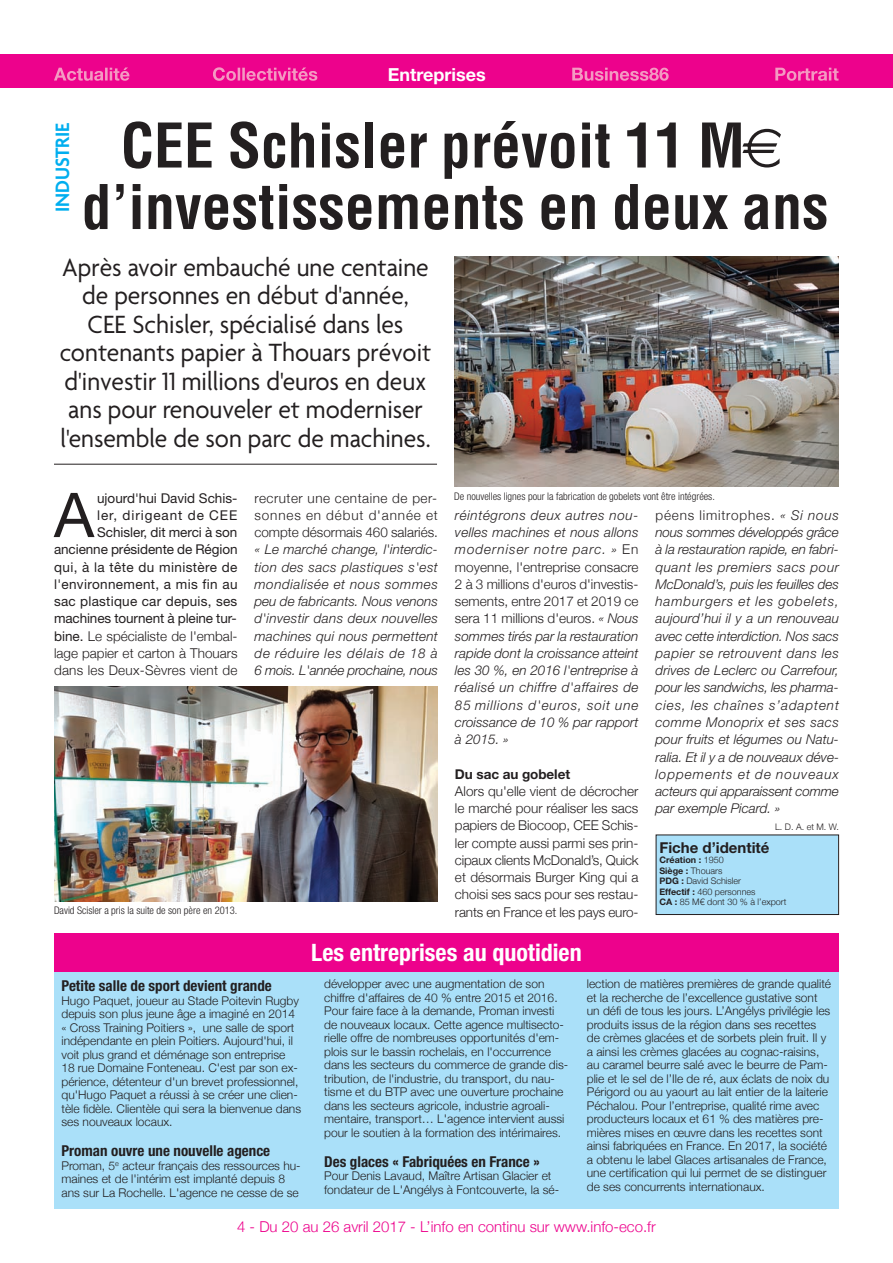
<style>
.page{position:relative;width:893px;height:1263px;background:#fff}
.page>*{position:absolute;margin:0;border:0;box-sizing:border-box;transform-origin:0 0}
.t1{font:61.8px "Helvetica Neue";color:#231f20}
.t2{font:700 condensed 60px/61.5px "Helvetica";color:#231f20}
.t3{font:27px/28.5px "Agenda";color:#231f20;text-align:center;scale:.95 1}
.t4{font:700 condensed 24px "Helvetica Neue";color:#fff}
.t5{font:600 21px "Agenda";color:#00aeef;scale:.95 1}
.t6{font:700 18px "Helvetica Neue";color:#fff}
.t7{font:700 condensed 15px "Helvetica Neue";color:#231f20}
.t8{font:300 15px "Helvetica Neue";color:#ed028c}
.t9{font:700 15px "Helvetica Neue";color:#231f20}
.t10{font:italic 300 13.5px/17.2px "Helvetica Neue";color:#231f20;text-align:justify}
.t11{font:300 13.5px/17.2px "Helvetica Neue";color:#231f20;text-align:justify}
.t12{font:13.5px/17.2px "Helvetica Neue";color:#231f20;text-align:right}
.t13{font:700 13.5px "Helvetica Neue";letter-spacing:-.005em;color:#231f20}
.t14{font:300 12px/13.5px "Helvetica Neue";color:#231f20}
.t15{font:300 condensed 10.5px "Helvetica Neue";color:#231f20}
.t16{font:300 9px/10.5px "Helvetica Neue";color:#231f20}
.s1{font-weight:300}
.s2{font-style:normal}
.s3{font-weight:700}
</style>
<div class="page">
<div style="left:0;top:55px;width:893px;height:33px;background:#ed028c"></div>
<svg style="left:54px;top:68px;width:75px;height:13px"></svg>
<svg style="left:213px;top:67px;width:85px;height:14px"></svg>
<svg style="left:309px;top:71px;width:8px;height:10px"></svg>
<svg style="left:572px;top:68px;width:66px;height:13px"></svg>
<svg style="left:775px;top:68px;width:52px;height:13px"></svg>
<img style="left:454px;top:256px;width:385px;height:230px">
<div style="left:54px;top:969px;width:785px;height:240px;background:#aae0f9"></div>
<img style="left:54px;top:686px;width:383px;height:215px">
<div style="left:656px;top:835px;width:182px;height:79px;background:#aae0f9"></div>
<div style="left:656px;top:834px;width:183px;height:81px;border:1px solid #231f20"></div>
<hr style="left:54px;top:464px;width:383px;height:1px;background:#231f20">
<div style="left:54px;top:934px;width:785px;height:38px;background:#ed028c"></div>
<h3 class="t5" style="left:49px;top:212px;width:96px;rotate:-90deg">INDUSTRIE</h3>
<h3 class="t6" style="left:388px;top:63px;width:99px">Entreprises</h3>
<h2 class="t2" style="left:82px;top:116px;width:749px;text-indent:39px">CEE Schisler prévoit 11 M d’investissements en deux ans</h2>
<p class="t3" style="left:60px;top:252px;width:393px">Après avoir embauché une centaine de personnes en début d'année, CEE Schisler, spécialisé dans les contenants papier à Thouars prévoit d'investir 11 millions d'euros en deux ans pour renouveler et moderniser l'ensemble de son parc de machines.</p>
<p class="t12" style="left:54px;top:489px;width:185px">ujourd'hui David Schis-<br>ler, dirigeant de CEE<br>Schisler, dit merci à son ancienne présidente de Région qui, à la tête du ministère de l'environnement, a mis fin au sac plastique car depuis, ses machines tournent à pleine tur&shy;bine. <span class="s1">Le spécialiste de l'embal&shy;lage papier et carton à Thouars dans les Deux-Sèvres vient de</span></p>
<p class="t11" style="left:254px;top:489px;width:185px">recruter une centaine de per&shy;sonnes en début d'année et compte désormais 460 salariés.</p>
<h1 class="t1" style="left:54px;top:478px;width:42px">A</h1>
<p class="t10" style="left:254px;top:541px;width:185px">« Le marché change, l'interdic&shy;tion des sacs plastiques s'est mondialisée et nous sommes peu de fabricants. Nous venons d'investir dans deux nouvelles machines qui nous permettent de réduire les délais de 18 à 6 mois. L'année prochaine, nous</p>
<p class="t15" style="left:54px;top:906px;width:185px">David Scisler a pris la suite de son père en 2013.</p>
<p class="t15" style="left:454px;top:492px;width:262px">De nouvelles lignes pour la fabrication de gobelets vont être intégrées.</p>
<p class="t10" style="left:455px;top:506px;width:185px">réintégrons deux autres nou&shy;velles machines et nous allons moderniser notre parc. » <span class="s2">En moyenne, l'entreprise consacre 2 à 3 millions d'euros d'investis&shy;sements, entre 2017 et 2019 ce sera 11 millions d'euros.</span> « Nous sommes tirés par la restauration rapide dont la croissance atteint les 30 %, en 2016 l'entreprise à réalisé un chiffre d'affaires de 85 millions d'euros, soit une croissance de 10 % par rapport à 2015. »</p>
<p class="t13" style="left:455px;top:765px;width:117px">Du sac au gobelet</p>
<p class="t11" style="left:455px;top:782px;width:185px">Alors qu'elle vient de décrocher le marché pour réaliser les sacs papiers de Biocoop, CEE Schis&shy;ler compte aussi parmi ses prin&shy;cipaux clients McDonald’s, Quick et désormais Burger King qui a choisi ses sacs pour ses restau&shy;rants en France et les pays euro-</p>
<p class="t10" style="left:655px;top:506px;width:185px"><span class="s2">péens limitrophes.</span> « Si nous nous sommes développés grâce à la restauration rapide, en fabri&shy;quant les premiers sacs pour McDonald’s, puis les feuilles des hamburgers et les gobelets, aujourd’hui il y a un renouveau avec cette interdiction. Nos sacs papier se retrouvent dans les drives de Leclerc ou Carrefour, pour les sandwichs, les pharma&shy;cies, les chaînes s’adaptent comme Monoprix et ses sacs pour fruits et légumes ou Natu&shy;ralia. Et il y a de nouveaux déve&shy;loppements et de nouveaux acteurs qui apparaissent comme par exemple Picard. »</p>
<p class="t16" style="left:775px;top:821px;width:65px">L. D. A. et M. W.</p>
<p class="t9" style="left:659px;top:838px;width:111px">Fiche d’identité</p>
<p class="t16" style="left:659px;top:855px;width:128px"><span class="s3">Création :</span> 1950<br><span class="s3">Siège :</span> Thouars<br><span class="s3">PDG :</span> David Schisler<br><span class="s3">Effectif :</span> 460 personnes<br><span class="s3">CA :</span> 85 M€ dont 30 % à l’export</p>
<p class="t7" style="left:62px;top:973px;width:212px">Petite salle de sport devient grande</p>
<p class="t14" style="left:62px;top:993px;width:241px">Hugo Paquet, joueur au Stade Poitevin Rugby depuis son plus jeune âge a imaginé en 2014 « Cross Training Poitiers », une salle de sport indépendante en plein Poitiers. Aujourd'hui, il voit plus grand et déménage son entreprise 18 rue Domaine Fonteneau. C'est par son ex&shy;périence, détenteur d'un brevet professionnel, qu'Hugo Paquet a réussi à se créer une clien&shy;tèle fidèle. Clientèle qui sera la bienvenue dans ses nouveaux locaux.</p>
<p class="t7" style="left:62px;top:1138px;width:210px">Proman ouvre une nouvelle agence</p>
<p class="t14" style="left:62px;top:1158px;width:241px">Proman, 5<sup>e</sup> acteur français des ressources hu&shy;maines et de l'intérim est implanté depuis 8 ans sur La Rochelle. L'agence ne cesse de se</p>
<h3 class="t4" style="left:311px;top:933px;width:272px">Les entreprises au quotidien</h3>
<p class="t14" style="left:324px;top:977px;width:246px">développer avec une augmentation de son chiffre d'affaires de 40 % entre 2015 et 2016.<br>Pour faire face à la demande, Proman investi de nouveaux locaux. Cette agence multisecto&shy;rielle offre de nombreuses opportunités d'em&shy;plois sur le bassin rochelais, en l'occurrence dans les secteurs du commerce de grande dis&shy;tribution, de l'industrie, du transport, du nau&shy;tisme et du BTP avec une ouverture prochaine dans les secteurs agricole, industrie agroali&shy;mentaire, transport… L'agence intervient aussi pour le soutien à la formation des intérimaires.</p>
<p class="t7" style="left:324px;top:1149px;width:217px">Des glaces « Fabriquées en France »</p>
<p class="t14" style="left:324px;top:1169px;width:236px">Pour Denis Lavaud, Maître Artisan Glacier et fondateur de L'Angélys à Fontcouverte, la sé-</p>
<p class="t14" style="left:587px;top:977px;width:246px">lection de matières premières de grande qualité et la recherche de l’excellence gustative sont un défi de tous les jours. L’Angélys privilégie les produits issus de la région dans ses recettes de crèmes glacées et de sorbets plein fruit. Il y a ainsi les crèmes glacées au cognac-raisins, au caramel beurre salé avec le beurre de Pam&shy;plie et le sel de l’Ile de ré, aux éclats de noix du Périgord ou au yaourt au lait entier de la laiterie Péchalou. Pour l’entreprise, qualité rime avec producteurs locaux et 61 % des matières pre&shy;mières mises en œuvre dans les recettes sont ainsi fabriquées en France. En 2017, la société a obtenu le label Glaces artisanales de France, une certification qui lui permet de se distinguer de ses concurrents internationaux.</p>
<p class="t8" style="left:237px;top:1217px;width:420px">4 - Du 20 au 26 avril 2017 - L’info en continu sur www.info-eco.fr</p>
</div>
